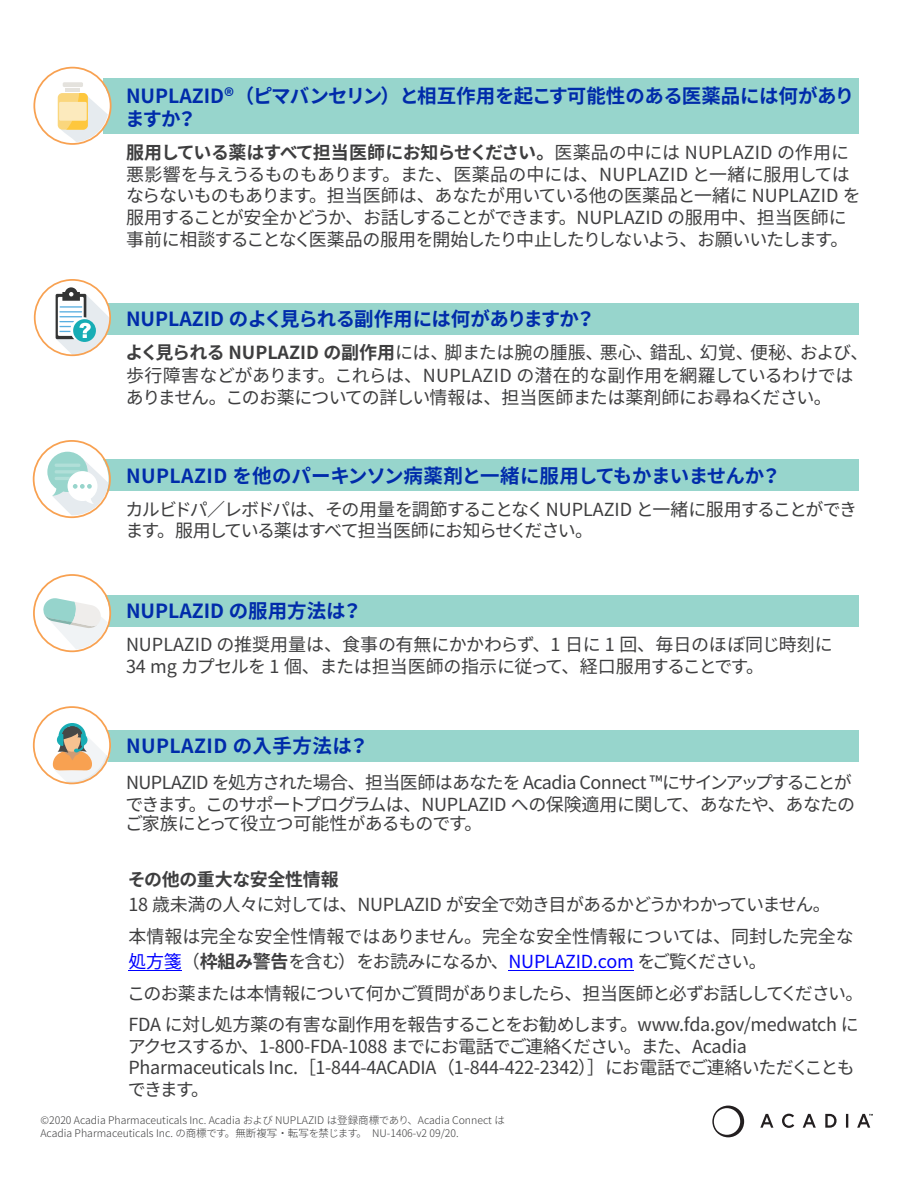
<style>
.page{position:relative;width:918px;height:1188px;background:#fff}
.page>*{position:absolute;margin:0;border:0;box-sizing:border-box;transform-origin:0 0}
.blue_subs{font:700 19.5px/23.4px "Noto Sans CJ Kjp";letter-spacing:-.005em;color:#002baa}
.blue_subs-2{font:700 19.5px "Noto Sans CJ Kjp";letter-spacing:.025em;color:#002baa}
.body_copy{font:18px/21.6px "Noto Sans CJ Kjp";letter-spacing:-.03em;color:#3e3e3f}
.body_copy-2{font:18px/21.6px "Noto Sans CJ Kjp";letter-spacing:-.01em;color:#3e3e3f}
.body_copy-3{font:18px/21.6px "Noto Sans CJ Kjp";letter-spacing:-.065em;color:#3e3e3f}
.t1{font:300 10.5px/13.5px "Noto Sans CJ Kjp";color:#3e3e3f}
.s1{font-weight:700}
.s2{color:#00f}
</style>
<div class="page">
<div style="left:104px;top:78px;width:756px;height:55px;background:#97d5cc"></div>
<div style="left:34px;top:69px;width:76px;height:75px;background:#fff;border-radius:50%"></div>
<div style="left:33px;top:67px;width:79px;height:78px;border:2px solid #f8a151;border-radius:50%"></div>
<div style="left:63px;top:82px;width:20px;height:5px;background:#e4e2dd;border-radius:2px"></div>
<hr style="left:66px;top:88px;width:14px;height:4px;background:#e4e2dd">
<div style="left:58px;top:93px;width:30px;height:37px;background:#fad67d;border-radius:5px"></div>
<svg style="left:61px;top:93px;width:47px;height:49px"></svg>
<div style="left:59px;top:102px;width:28px;height:19px;background:#fceabd"></div>
<div style="left:104px;top:460px;width:756px;height:31px;background:#97d5cc"></div>
<svg style="left:47px;top:452px;width:62px;height:63px"></svg>
<div style="left:33px;top:440px;width:78px;height:78px;border:2px solid #f8a151;border-radius:50%"></div>
<div style="left:104px;top:595px;width:756px;height:31px;background:#97d5cc"></div>
<div style="left:34px;top:576px;width:76px;height:76px;background:#fff;border-radius:50%"></div>
<div style="left:33px;top:574px;width:78px;height:78px;border:2px solid #f8a151;border-radius:50%"></div>
<svg style="left:43px;top:597px;width:65px;height:52px"></svg>
<div style="left:104px;top:730px;width:756px;height:32px;background:#97d5cc"></div>
<svg style="left:29px;top:705px;width:82px;height:82px"></svg>
<div style="left:35px;top:709px;width:73px;height:72px;background:#fff;border-radius:50%"></div>
<div style="left:33px;top:706px;width:78px;height:78px;border:2px solid #f8a151;border-radius:50%"></div>
<svg style="left:53px;top:723px;width:55px;height:61px"></svg>
<div style="left:104px;top:303px;width:756px;height:32px;background:#97d5cc"></div>
<svg style="left:56px;top:287px;width:54px;height:69px"></svg>
<div style="left:34px;top:279px;width:77px;height:77px;border:2px solid #f8a151;border-radius:50%"></div>
<svg style="left:712px;top:1106px;width:32px;height:31px"></svg>
<svg style="left:760px;top:1114px;width:113px;height:14px"></svg>
<hr style="left:129px;top:970px;width:53px;height:1px;background:#00f">
<hr style="left:509px;top:970px;width:125px;height:1px;background:#00f">
<p class="blue_subs" style="left:125px;top:84px;width:731px">NUPLAZID®（ピマバンセリン）と相互作用を起こす可能性のある医薬品には何がありますか？</p>
<p class="body_copy" style="left:126px;top:142px;width:736px"><span class="s1">服用している薬はすべて担当医師にお知らせください。</span>医薬品の中には NUPLAZID の作用に悪影響を与えうるものもあります。また、医薬品の中には、NUPLAZID と一緒に服用してはならないものもあります。担当医師は、あなたが用いている他の医薬品と一緒に NUPLAZID を服用することが安全かどうか、お話しすることができます。NUPLAZID の服用中、担当医師に事前に相談することなく医薬品の服用を開始したり中止したりしないよう、お願いいたします。</p>
<p class="blue_subs" style="left:126px;top:308px;width:471px">NUPLAZID のよく見られる副作用には何がありますか？</p>
<p class="body_copy" style="left:126px;top:342px;width:744px;line-height:22.5px"><span class="s1">よく見られる NUPLAZID の副作用</span>には、脚または腕の腫脹、悪心、錯乱、幻覚、便秘、および、歩行障害などがあります。これらは、NUPLAZID の潜在的な副作用を網羅しているわけではありません。このお薬についての詳しい情報は、担当医師または薬剤師にお尋ねください。</p>
<p class="blue_subs" style="left:126px;top:464px;width:657px">NUPLAZID を他のパーキンソン病薬剤と一緒に服用してもかまいませんか？</p>
<p class="body_copy-3" style="left:125px;top:499px;width:733px">カルビドパ／レボドパは、その用量を調節することなくNUPLAZID と一緒に服用することができます。服用している薬はすべて担当医師にお知らせください。</p>
<p class="blue_subs" style="left:126px;top:600px;width:237px">NUPLAZID の服用方法は？</p>
<p class="body_copy-2" style="left:126px;top:634px;width:708px">NUPLAZID の推奨用量は、食事の有無にかかわらず、1 日に 1 回、毎日のほぼ同じ時刻に<br>34 mg カプセルを 1 個、または担当医師の指示に従って、経口服用することです。</p>
<p class="blue_subs-2" style="left:126px;top:735px;width:244px">NUPLAZID の入手方法は？</p>
<p class="body_copy" style="left:125px;top:772px;width:731px">NUPLAZID を処方された場合、担当医師はあなたを Acadia Connect ™にサインアップすることができます。このサポートプログラムは、NUPLAZID への保険適用に関して、あなたや、あなたの</p>
<p class="body_copy" style="left:125px;top:813px;width:359px">ご家族にとって役立つ可能性があるものです。</p>
<p class="body_copy" style="left:128px;top:868px;width:704px;line-height:24.6px"><span class="s1">その他の重大な安全性情報<br></span>18 歳未満の人々に対しては、NUPLAZID が安全で効き目があるかどうかわかっていません。</p>
<p class="body_copy" style="left:129px;top:925px;width:727px;line-height:24.6px">本情報は完全な安全性情報ではありません。完全な安全性情報については、同封した完全な<span class="s2">処方箋</span>（<span class="s1">枠組み警告</span>を含む）をお読みになるか、<span class="s2">NUPLAZID.com</span> をご覧ください。</p>
<p class="body_copy" style="left:127px;top:979px;width:738px;line-height:30.6px">このお薬または本情報について何かご質問がありましたら、担当医師と必ずお話ししてください。<br>FDA に対し処方薬の有害な副作用を報告することをお勧めします。www.fda.gov/medwatch に</p>
<p class="body_copy" style="left:128px;top:1037px;width:728px;line-height:20.4px">アクセスするか、1-800-FDA-1088 までにお電話でご連絡ください。また、Acadia<br>Pharmaceuticals Inc.［1-844-4ACADIA（1-844-422-2342）］にお電話でご連絡いただくことも</p>
<p class="body_copy" style="left:128px;top:1079px;width:83px">できます。</p>
<p class="t1" style="left:40px;top:1113px;width:466px">©2020 Acadia Pharmaceuticals Inc. Acadia および NUPLAZID は登録商標であり、Acadia Connect は<br>Acadia Pharmaceuticals Inc. の商標です。無断複写・転写を禁じます。 NU-1406-v2 09/20.</p>
</div>
